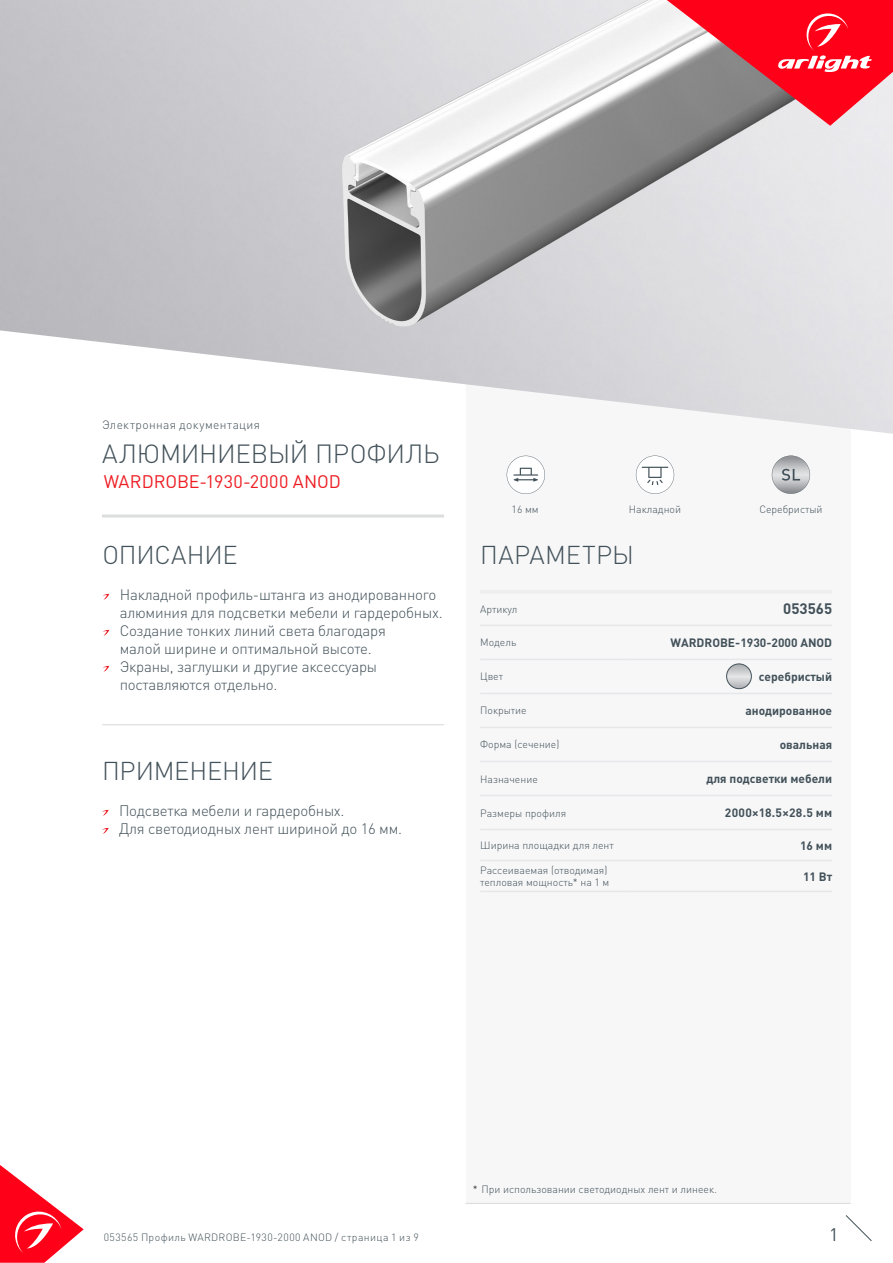
<style>
.page{position:relative;width:893px;height:1263px;background:#fff}
.page>*{position:absolute;margin:0;border:0;box-sizing:border-box;transform-origin:0 0}
.t1{font:300 25.95px "DIN Pro";letter-spacing:-.01em;color:#425159}
.t2{font:300 25.5px "DIN Pro";letter-spacing:-.005em;color:#425159}
.t3{font:300 25.5px "DIN Pro";letter-spacing:.015em;color:#425159}
.t4{font:18px "DIN Pro";color:#ee1d23}
.t5{font:18px "DIN Pro";color:#425159}
.t6{font:300 15px/18px "DIN Pro";letter-spacing:-.015em;color:#425159}
.t7{font:700 15px "DIN Pro";color:#425159}
.t8{font:700 12px "DIN Pro";color:#425159}
.t9{font:300 12px "DIN Pro";letter-spacing:.03em;color:#425159}
.t10{font:700 12px "DIN Pro";letter-spacing:.025em;color:#425159}
.t11{font:300 10.5px/12.6px "DIN Pro";color:#425159}
.t12{font:300 10.5px "DIN Pro";letter-spacing:.04em;color:#425159}
.s1{color:#231f20}
</style>
<div class="page">
<svg style="left:0;top:1165px;width:84px;height:98px"></svg>
<svg style="left:845px;top:1215px;width:27px;height:26px"></svg>
<div style="left:466px;top:250px;width:384px;height:953px;background:#f7f7f8"></div>
<svg style="left:507px;top:456px;width:38px;height:38px"></svg>
<hr style="left:102px;top:514px;width:342px;height:3px;background:#dcdddf">
<img style="left:0;top:0;width:893px;height:434px">
<hr style="left:480px;top:590px;width:148px;height:4px;background:#eeeeef">
<hr style="left:628px;top:590px;width:204px;height:4px;background:#eeeeef">
<hr style="left:480px;top:625px;width:148px;height:1px;background:#e6e7e9">
<hr style="left:628px;top:625px;width:204px;height:1px;background:#e6e7e9">
<hr style="left:480px;top:659px;width:148px;height:1px;background:#e6e7e9">
<hr style="left:628px;top:659px;width:204px;height:1px;background:#e6e7e9">
<hr style="left:480px;top:693px;width:148px;height:1px;background:#e6e7e9">
<hr style="left:628px;top:693px;width:204px;height:1px;background:#e6e7e9">
<hr style="left:480px;top:727px;width:148px;height:1px;background:#e6e7e9">
<hr style="left:628px;top:727px;width:204px;height:1px;background:#e6e7e9">
<hr style="left:480px;top:761px;width:148px;height:1px;background:#e6e7e9">
<hr style="left:628px;top:761px;width:204px;height:1px;background:#e6e7e9">
<hr style="left:480px;top:795px;width:148px;height:1px;background:#e6e7e9">
<hr style="left:628px;top:795px;width:204px;height:1px;background:#e6e7e9">
<hr style="left:480px;top:829px;width:148px;height:1px;background:#e6e7e9">
<hr style="left:628px;top:829px;width:204px;height:1px;background:#e6e7e9">
<hr style="left:480px;top:860px;width:148px;height:1px;background:#e6e7e9">
<hr style="left:628px;top:860px;width:204px;height:1px;background:#e6e7e9">
<hr style="left:480px;top:891px;width:148px;height:1px;background:#e6e7e9">
<hr style="left:628px;top:891px;width:204px;height:1px;background:#e6e7e9">
<svg style="left:667px;top:0;width:226px;height:126px;background:#db505e"></svg>
<svg style="left:103px;top:594px;width:6px;height:6px"></svg>
<svg style="left:103px;top:630px;width:6px;height:6px"></svg>
<svg style="left:103px;top:666px;width:6px;height:6px"></svg>
<svg style="left:102px;top:810px;width:7px;height:6px"></svg>
<svg style="left:102px;top:828px;width:7px;height:6px"></svg>
<svg style="left:727px;top:664px;width:24px;height:25px"></svg>
<div style="left:726px;top:663px;width:26px;height:26px;border:1px solid #425159;border-radius:50%"></div>
<svg style="left:772px;top:456px;width:38px;height:38px"></svg>
<svg style="left:636px;top:456px;width:38px;height:38px"></svg>
<hr style="left:466px;top:1203px;width:384px;height:1px;background:#dcdddf">
<hr style="left:102px;top:724px;width:342px;height:1px;background:#dcdddf">
<p class="t9" style="left:102px;top:417px;width:160px">Электронная документация</p>
<p class="t1" style="left:102px;top:436px;width:339px">АЛЮМИНИЕВЫЙ ПРОФИЛЬ</p>
<p class="t4" style="left:104px;top:470px;width:239px">WARDROBE-1930-2000 ANOD</p>
<p class="t2" style="left:102px;top:537px;width:137px">ОПИСАНИЕ</p>
<p class="t6" style="left:120px;top:584px;width:324px">Накладной профиль-штанга из анодированного алюминия для подсветки мебели и гардеробных.</p>
<p class="t6" style="left:120px;top:620px;width:268px">Создание тонких линий света благодаря малой ширине и оптимальной высоте.</p>
<p class="t6" style="left:120px;top:656px;width:259px">Экраны, заглушки и другие аксессуары поставляются отдельно.</p>
<p class="t2" style="left:102px;top:753px;width:172px">ПРИМЕНЕНИЕ</p>
<p class="t6" style="left:119px;top:800px;width:227px">Подсветка мебели и гардеробных.</p>
<p class="t6" style="left:119px;top:818px;width:285px">Для светодиодных лент шириной до 16 мм.</p>
<p class="t11" style="left:512px;top:502px;width:29px">16 мм</p>
<p class="t11" style="left:629px;top:502px;width:54px">Накладной</p>
<p class="t11" style="left:759px;top:502px;width:65px">Серебристый</p>
<p class="t3" style="left:480px;top:537px;width:155px">ПАРАМЕТРЫ</p>
<p class="t11" style="left:480px;top:602px;width:39px">Артикул</p>
<p class="t7" style="left:783px;top:599px;width:50px">053565</p>
<p class="t11" style="left:480px;top:636px;width:38px">Модель</p>
<p class="t8" style="left:671px;top:634px;width:163px">WARDROBE-1930-2000 ANOD</p>
<p class="t11" style="left:480px;top:670px;width:24px">Цвет</p>
<p class="t8" style="left:759px;top:668px;width:75px">серебристый</p>
<p class="t11" style="left:480px;top:704px;width:48px">Покрытие</p>
<p class="t8" style="left:745px;top:702px;width:88px">анодированное</p>
<p class="t11" style="left:480px;top:738px;width:81px">Форма (сечение)</p>
<p class="t8" style="left:780px;top:736px;width:54px">овальная</p>
<p class="t11" style="left:480px;top:772px;width:59px">Назначение</p>
<p class="t8" style="left:706px;top:770px;width:127px">для подсветки мебели</p>
<p class="t11" style="left:480px;top:806px;width:87px">Размеры профиля</p>
<p class="t10" style="left:725px;top:805px;width:109px">2000×18.5×28.5 мм</p>
<p class="t11" style="left:480px;top:838px;width:135px">Ширина площадки для лент</p>
<p class="t8" style="left:800px;top:837px;width:34px">16 мм</p>
<p class="t11" style="left:480px;top:863px;width:131px">Рассеиваемая (отводимая) тепловая мощность* на 1 м</p>
<p class="t8" style="left:803px;top:868px;width:31px">11 Вт</p>
<p class="t11" style="left:473px;top:1183px;width:246px"><span class="s1">*</span> При использовании светодиодных лент и линеек.</p>
<p class="t12" style="left:104px;top:1230px;width:317px">053565 Профиль WARDROBE-1930-2000 ANOD / страница 1 из 9</p>
<p class="t5" style="left:829px;top:1222px;width:11px">1</p>
</div>
